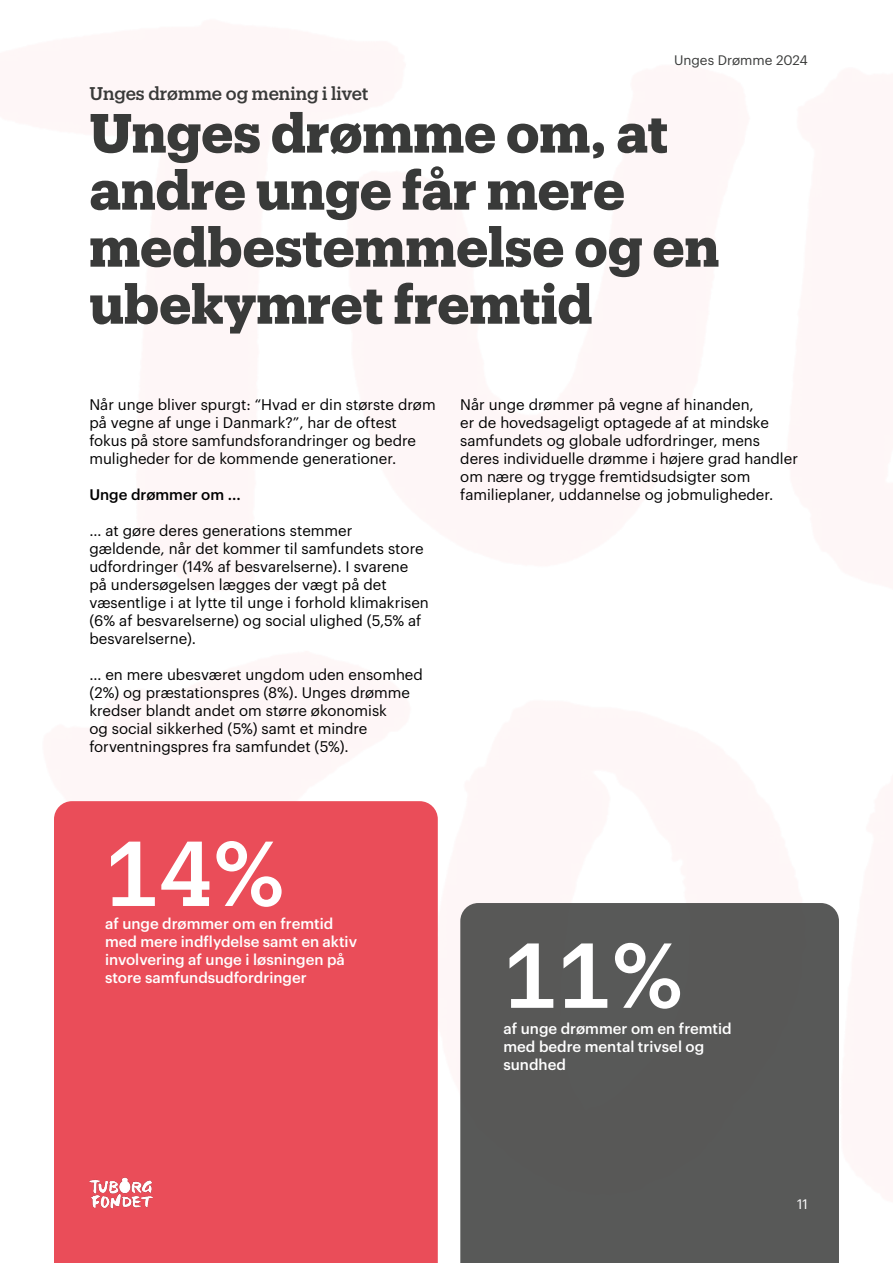
<style>
.page{position:relative;width:893px;height:1263px;background:#fff}
.page>*{position:absolute;margin:0;border:0;box-sizing:border-box;transform-origin:0 0}
.t1{font:500 90px "Produkt";color:#fff}
.t2{font:700 54px/57px "Produkt";color:#393a39}
.t3{font:500 18px "Produkt";letter-spacing:-.005em;color:#393a39}
.t4{font:15px/18px "Graphik";color:#000}
.t5{font:500 15px/18px "Graphik";color:#fff}
.t6{font:500 15px "Graphik";color:#000}
.t7{font:13.5px "Graphik";color:#393a39}
.t8{font:13.5px "Graphik";color:#fff}
</style>
<div class="page">
<div style="left:460px;top:903px;width:379px;height:360px;background:#585958"></div>
<div style="left:54px;top:801px;width:384px;height:462px;background:#ea4d59"></div>
<img style="left:89px;top:1177px;width:63px;height:32px">
<p class="t7" style="left:674px;top:50px;width:135px">Unges Drømme 2024</p>
<p class="t3" style="left:89px;top:81px;width:281px">Unges drømme og mening i livet</p>
<h2 class="t2" style="left:89px;top:101px;width:631px">Unges drømme om, at andre unge får mere medbestemmelse og en ubekymret fremtid</h2>
<p class="t4" style="left:89px;top:394px;width:348px">Når unge bliver spurgt: “Hvad er din største drøm på vegne af unge i Danmark?”, har de oftest fokus på store samfundsforandringer og bedre muligheder for de kommende generationer.</p>
<p class="t6" style="left:89px;top:483px;width:153px">Unge drømmer om ...</p>
<p class="t4" style="left:89px;top:520px;width:341px">… at gøre deres generations stemmer gældende, når det kommer til samfundets store udfordringer (14% af besvarelserne). I svarene på undersøgelsen lægges der vægt på det væsentlige i at lytte til unge i forhold klimakrisen (6% af besvarelserne) og social ulighed (5,5% af besvarelserne).</p>
<p class="t4" style="left:89px;top:664px;width:335px">… en mere ubesværet ungdom uden ensomhed (2%) og præstationspres (8%). Unges drømme kredser blandt andet om større økonomisk<br>og social sikkerhed (5%) samt et mindre forventningspres fra samfundet (5%).</p>
<p class="t4" style="left:460px;top:394px;width:339px">Når unge drømmer på vegne af hinanden,<br>er de hovedsageligt optagede af at mindske samfundets og globale udfordringer, mens deres individuelle drømme i højere grad handler om nære og trygge fremtidsudsigter som familieplaner, uddannelse og jobmuligheder.</p>
<h1 class="t1" style="left:105px;top:811px;width:182px">14%</h1>
<p class="t5" style="left:105px;top:913px;width:253px">af unge drømmer om en fremtid med mere indflydelse samt en aktiv involvering af unge i løsningen på store samfundsudfordringer</p>
<h1 class="t1" style="left:503px;top:913px;width:181px">11%</h1>
<p class="t5" style="left:503px;top:1018px;width:230px">af unge drømmer om en fremtid med bedre mental trivsel og sundhed</p>
<p class="t8" style="left:797px;top:1194px;width:12px">11</p>
</div>
